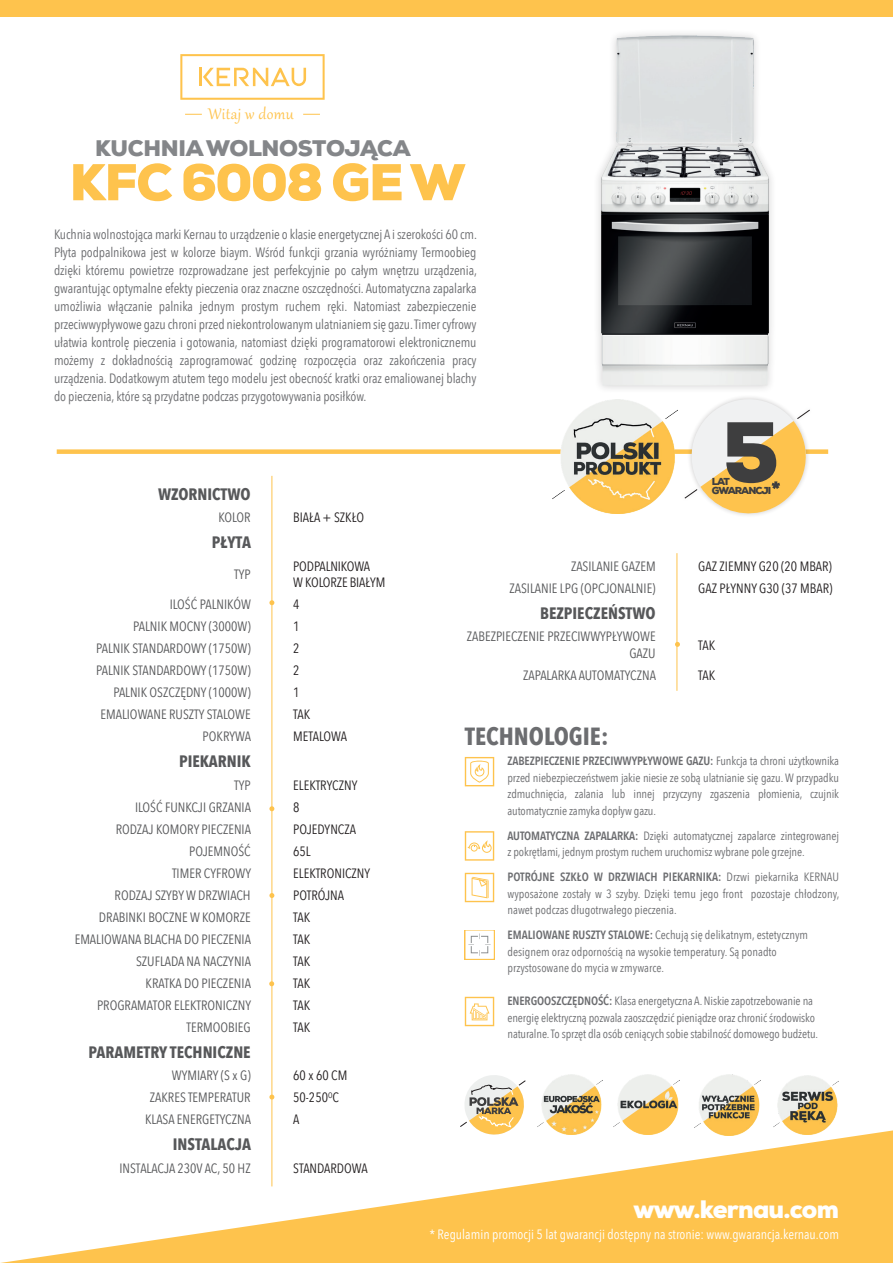
<style>
.page{position:relative;width:893px;height:1263px;background:#fff}
.page>*{position:absolute;margin:0;border:0;box-sizing:border-box;transform-origin:0 0}
.t1{font:900 85.95px "Nexa";color:#3e3e3f}
.t2{font:900 51.6px "Nexa";letter-spacing:-.035em;color:#fec34d}
.t3{font:900 25.2px "Nexa";letter-spacing:-.03em;color:#fff}
.t4{font:700 24.75px "Avenir Next Condensed";color:#6c6d70}
.t5{font:900 22.5px "Nexa";letter-spacing:-.015em;color:#848689}
.t6{font:18.9px "Gabriola";letter-spacing:.02em;color:#fec34d}
.t7{font:700 16.5px "Avenir Next Condensed";color:#57585a}
.t8{font:13.5px/18px "Avenir Next Condensed";letter-spacing:-.01em;color:#6c6d70;text-align:justify}
.t9{font:13.5px/16.2px "Avenir Next Condensed";color:#57585a;text-align:right}
.t10{font:13.5px/16.2px "Avenir Next Condensed";color:#231f20}
.t11{font:13.5px "Avenir Next Condensed";color:#fff}
.t12{font:12px/16.5px "Avenir Next Condensed";letter-spacing:-.01em;color:#6c6d70}
.t13{font:900 10.05px/8.2px "Nexa";letter-spacing:-.1em;color:#3e3e3f}
.s1{font-weight:600}
</style>
<div class="page">
<div style="left:0;top:0;width:893px;height:16px;background:#fec34d"></div>
<svg style="left:180px;top:54px;width:145px;height:46px"></svg>
<svg style="left:185px;top:114px;width:17px;height:1px"></svg>
<svg style="left:303px;top:114px;width:17px;height:1px"></svg>
<hr style="left:272px;top:476px;width:1px;height:710px;background:#fec34d">
<svg style="left:269px;top:806px;width:5px;height:5px"></svg>
<svg style="left:269px;top:600px;width:5px;height:5px"></svg>
<svg style="left:675px;top:642px;width:5px;height:5px"></svg>
<svg style="left:269px;top:893px;width:5px;height:5px"></svg>
<svg style="left:269px;top:981px;width:5px;height:5px"></svg>
<svg style="left:269px;top:1094px;width:5px;height:5px"></svg>
<div style="left:57px;top:449px;width:771px;height:5px;background:#fec34d"></div>
<img style="left:598px;top:33px;width:174px;height:355px">
<svg style="left:0;top:1130px;width:893px;height:133px;fill:#fec34d"></svg>
<img style="left:537px;top:1075px;width:65px;height:59px">
<img style="left:614px;top:1075px;width:65px;height:59px">
<img style="left:774px;top:1075px;width:65px;height:59px">
<img style="left:694px;top:1075px;width:66px;height:60px">
<img style="left:552px;top:399px;width:125px;height:114px">
<div style="left:680px;top:395px;width:134px;height:123px;background:#231f20;opacity:.2"></div>
<svg style="left:685px;top:399px;width:125px;height:114px"></svg>
<svg style="left:465px;top:831px;width:29px;height:30px"></svg>
<hr style="left:677px;top:553px;width:1px;height:138px;background:#fec34d">
<svg style="left:465px;top:757px;width:29px;height:29px"></svg>
<img style="left:465px;top:931px;width:29px;height:28px">
<svg style="left:465px;top:873px;width:29px;height:29px"></svg>
<svg style="left:465px;top:997px;width:29px;height:29px"></svg>
<svg style="left:460px;top:1075px;width:65px;height:60px"></svg>
<h3 class="t6" style="left:208px;top:106px;width:87px">Witaj w domu</h3>
<h3 class="t5" style="left:95px;top:134px;width:317px">KUCHNIA WOLNOSTOJĄCA</h3>
<h2 class="t2" style="left:70px;top:149px;width:397px">KFC 6008 GE W</h2>
<p class="t8" style="left:54px;top:225px;width:424px">Kuchnia wolnostojąca marki Kernau to urządzenie o klasie energetycznej A i szerokości 60 cm.<br>Płyta podpalnikowa jest w kolorze biaym. Wśród funkcji grzania wyróżniamy Termoobieg dzięki któremu powietrze rozprowadzane jest perfekcyjnie po całym wnętrzu urządzenia, gwarantując optymalne efekty pieczenia oraz znaczne oszczędności. Automatyczna zapalarka umożliwia włączanie palnika jednym prostym ruchem ręki. Natomiast zabezpieczenie przeciwwypływowe gazu chroni przed niekontrolowanym ulatnianiem się gazu. Timer cyfrowy ułatwia kontrolę pieczenia i gotowania, natomiast dzięki programatorowi elektronicznemu możemy z dokładnością zaprogramować godzinę rozpoczęcia oraz zakończenia pracy urządzenia. Dodatkowym atutem tego modelu jest obecność kratki oraz emaliowanej blachy do pieczenia, które są przydatne podczas przygotowywania posiłków.</p>
<h3 class="t7" style="left:158px;top:484px;width:94px">WZORNICTWO</h3>
<p class="t9" style="left:218px;top:509px;width:34px">KOLOR</p>
<p class="t10" style="left:293px;top:509px;width:72px">BIAŁA + SZKŁO</p>
<h3 class="t7" style="left:212px;top:532px;width:41px">PŁYTA</h3>
<p class="t9" style="left:234px;top:566px;width:18px">TYP</p>
<p class="t10" style="left:293px;top:557px;width:94px">PODPALNIKOWA<br>W KOLORZE BIAŁYM</p>
<p class="t9" style="left:170px;top:596px;width:83px">ILOŚĆ PALNIKÓW</p>
<p class="t10" style="left:293px;top:596px;width:8px">4</p>
<p class="t9" style="left:133px;top:618px;width:119px">PALNIK MOCNY (3000W)</p>
<p class="t10" style="left:293px;top:618px;width:8px">1</p>
<p class="t9" style="left:96px;top:640px;width:156px">PALNIK STANDARDOWY (1750W)</p>
<p class="t10" style="left:293px;top:640px;width:8px">2</p>
<p class="t9" style="left:96px;top:662px;width:156px">PALNIK STANDARDOWY (1750W)</p>
<p class="t10" style="left:293px;top:662px;width:8px">2</p>
<p class="t9" style="left:113px;top:684px;width:139px">PALNIK OSZCZĘDNY (1000W)</p>
<p class="t10" style="left:293px;top:684px;width:8px">1</p>
<p class="t9" style="left:100px;top:706px;width:152px">EMALIOWANE RUSZTY STALOWE</p>
<p class="t10" style="left:293px;top:706px;width:19px">TAK</p>
<p class="t9" style="left:203px;top:728px;width:50px">POKRYWA</p>
<p class="t10" style="left:293px;top:728px;width:55px">METALOWA</p>
<h3 class="t7" style="left:179px;top:751px;width:73px">PIEKARNIK</h3>
<p class="t9" style="left:234px;top:776px;width:18px">TYP</p>
<p class="t10" style="left:293px;top:776px;width:66px">ELEKTRYCZNY</p>
<p class="t9" style="left:135px;top:798px;width:117px">ILOŚĆ FUNKCJI GRZANIA</p>
<p class="t10" style="left:293px;top:798px;width:8px">8</p>
<p class="t9" style="left:116px;top:820px;width:137px">RODZAJ KOMORY PIECZENIA</p>
<p class="t10" style="left:293px;top:820px;width:64px">POJEDYNCZA</p>
<p class="t9" style="left:189px;top:842px;width:63px">POJEMNOŚĆ</p>
<p class="t10" style="left:293px;top:842px;width:19px">65L</p>
<p class="t9" style="left:172px;top:864px;width:81px">TIMER CYFROWY</p>
<p class="t10" style="left:293px;top:864px;width:78px">ELEKTRONICZNY</p>
<p class="t9" style="left:115px;top:886px;width:138px">RODZAJ SZYBY W DRZWIACH</p>
<p class="t10" style="left:293px;top:886px;width:52px">POTRÓJNA</p>
<p class="t9" style="left:99px;top:908px;width:153px">DRABINKI BOCZNE W KOMORZE</p>
<p class="t10" style="left:293px;top:908px;width:19px">TAK</p>
<p class="t9" style="left:75px;top:930px;width:178px">EMALIOWANA BLACHA DO PIECZENIA</p>
<p class="t10" style="left:293px;top:930px;width:19px">TAK</p>
<p class="t9" style="left:136px;top:952px;width:116px">SZUFLADA NA NACZYNIA</p>
<p class="t10" style="left:293px;top:952px;width:19px">TAK</p>
<p class="t9" style="left:146px;top:974px;width:107px">KRATKA DO PIECZENIA</p>
<p class="t10" style="left:293px;top:974px;width:19px">TAK</p>
<p class="t9" style="left:97px;top:996px;width:155px">PROGRAMATOR ELEKTRONICZNY</p>
<p class="t10" style="left:293px;top:996px;width:19px">TAK</p>
<p class="t9" style="left:186px;top:1018px;width:66px">TERMOOBIEG</p>
<p class="t10" style="left:293px;top:1018px;width:19px">TAK</p>
<h3 class="t7" style="left:89px;top:1042px;width:164px">PARAMETRY TECHNICZNE</h3>
<p class="t9" style="left:172px;top:1067px;width:80px">WYMIARY (S x G)</p>
<p class="t10" style="left:293px;top:1067px;width:56px">60 x 60 CM</p>
<p class="t9" style="left:150px;top:1089px;width:102px">ZAKRES TEMPERATUR</p>
<p class="t10" style="left:293px;top:1089px;width:47px">50-250<sup>O</sup>C</p>
<p class="t9" style="left:145px;top:1111px;width:107px">KLASA ENERGETYCZNA</p>
<p class="t10" style="left:293px;top:1111px;width:8px">A</p>
<h3 class="t7" style="left:173px;top:1134px;width:80px">INSTALACJA</h3>
<p class="t9" style="left:119px;top:1159px;width:133px">INSTALACJA 230V AC, 50 HZ</p>
<p class="t10" style="left:293px;top:1159px;width:76px">STANDARDOWA</p>
<h1 class="t1" style="left:722px;top:397px;width:59px">5</h1>
<p class="t13" style="left:728px;top:486px;width:45px">ARANCJI</p>
<p class="t13" style="left:712px;top:478px;width:20px">LAT<br>GW</p>
<p class="t9" style="left:571px;top:557px;width:86px">ZASILANIE GAZEM</p>
<p class="t10" style="left:698px;top:557px;width:135px">GAZ ZIEMNY G20 (20 MBAR)</p>
<p class="t9" style="left:509px;top:579px;width:148px">ZASILANIE LPG (OPCJONALNIE)</p>
<p class="t10" style="left:698px;top:579px;width:136px">GAZ PŁYNNY G30 (37 MBAR)</p>
<h3 class="t7" style="left:540px;top:603px;width:117px">BEZPIECZEŃSTWO</h3>
<p class="t9" style="left:467px;top:628px;width:190px">ZABEZPIECZENIE PRZECIWWYPŁYWOWE<br>GAZU</p>
<p class="t10" style="left:698px;top:636px;width:19px">TAK</p>
<p class="t9" style="left:523px;top:666px;width:134px">ZAPALARKA AUTOMATYCZNA</p>
<p class="t10" style="left:698px;top:666px;width:19px">TAK</p>
<h3 class="t4" style="left:465px;top:721px;width:145px">TECHNOLOGIE:</h3>
<p class="t12" style="left:507px;top:752px;width:333px;text-align:justify"><span class="s1">ZABEZPIECZENIE PRZECIWWYPŁYWOWE GAZU:</span> Funkcja ta chroni użytkownika przed niebezpieczeństwem jakie niesie ze sobą ulatnianie się gazu. W przypadku zdmuchnięcia, zalania lub innej przyczyny zgaszenia płomienia, czujnik automatycznie zamyka dopływ gazu.</p>
<p class="t12" style="left:507px;top:827px;width:333px"><span class="s1">AUTOMATYCZNA ZAPALARKA:</span> Dzięki automatycznej zapalarce zintegrowanej z pokrętłami, jednym prostym ruchem uruchomisz wybrane pole grzejne.</p>
<p class="t12" style="left:507px;top:868px;width:333px;text-align:justify"><span class="s1">POTRÓJNE SZKŁO W DRZWIACH PIEKARNIKA:</span> Drzwi piekarnika KERNAU wyposażone zostały w 3 szyby. Dzięki temu jego front pozostaje chłodzony, nawet podczas długotrwałego pieczenia.</p>
<p class="t12" style="left:507px;top:926px;width:302px"><span class="s1">EMALIOWANE RUSZTY STALOWE:</span> Cechują się delikatnym, estetycznym designem oraz odpornością na wysokie temperatury. Są ponadto przystosowane do mycia w zmywarce.</p>
<p class="t12" style="left:507px;top:992px;width:312px"><span class="s1">ENERGOOSZCZĘDNOŚĆ:</span> Klasa energetyczna A. Niskie zapotrzebowanie na energię elektryczną pozwala zaoszczędzić pieniądze oraz chronić środowisko naturalne. To sprzęt dla osób ceniących sobie stabilność domowego budżetu.</p>
<h3 class="t3" style="left:633px;top:1193px;width:207px">www.kernau.com</h3>
<p class="t11" style="left:429px;top:1222px;width:411px">* Regulamin promocji 5 lat gwarancji dostępny na stronie: www.gwarancja.kernau.com</p>
</div>
